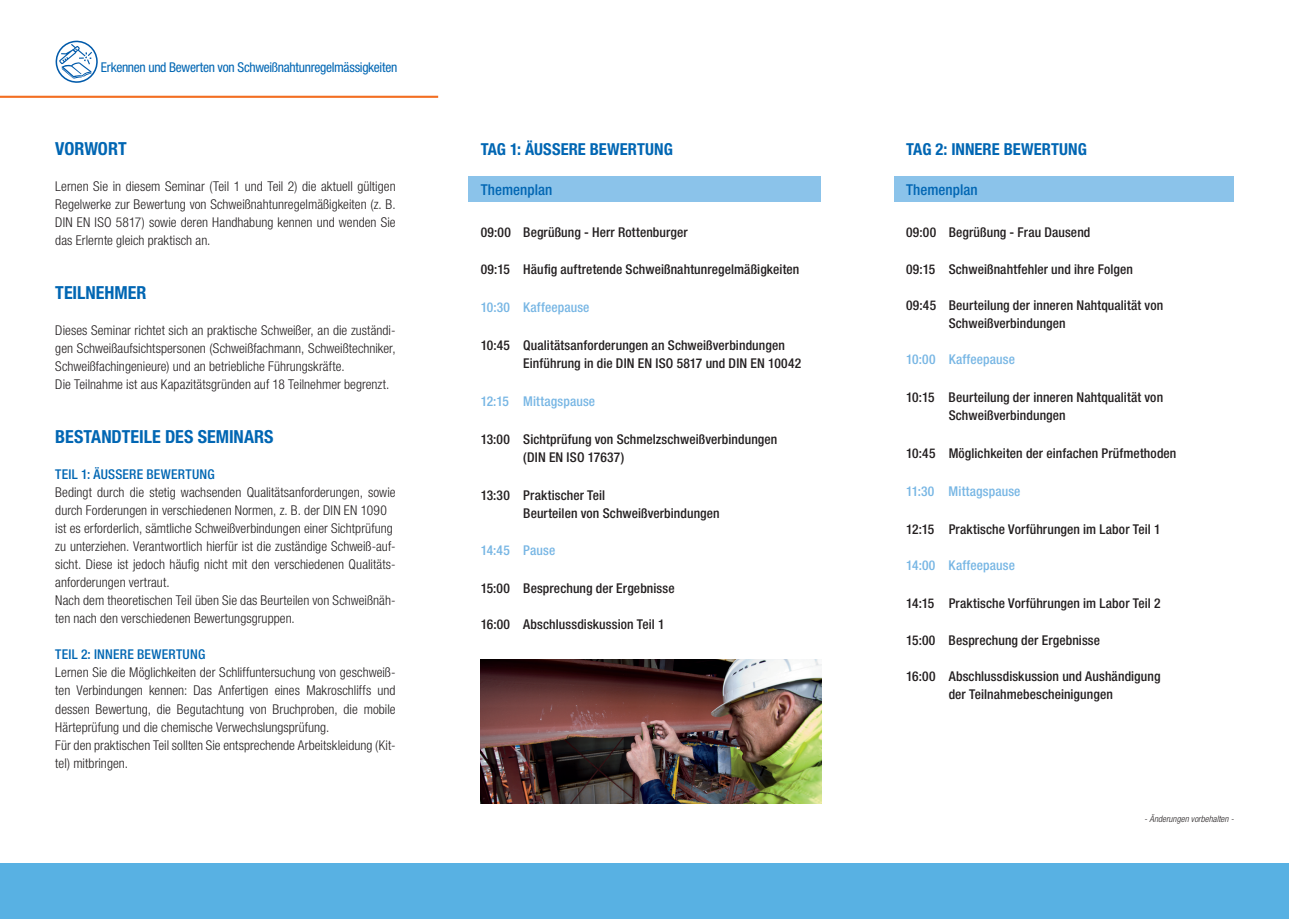
<style>
.page{position:relative;width:1289px;height:919px;background:#fff}
.page>*{position:absolute;margin:0;border:0;box-sizing:border-box;transform-origin:0 0}
.Überschrift_innen_1{font:700 condensed 18px "Helvetica Neue LT Std";color:#0166b3}
.Überschrift_innen_1_5{font:700 condensed 16.5px "Helvetica Neue LT Std";letter-spacing:.005em;color:#0166b3}
.Programm{font:500 condensed 15px "Helvetica Neue LT Std";letter-spacing:.005em;color:#0166b3}
.Fließtext_Block{font:300 condensed 13.5px/18px "Helvetica Neue LT Std";letter-spacing:.005em;color:#231f20;text-align:justify}
.Programm-2{font:500 condensed 13.5px "Helvetica Neue LT Std";letter-spacing:.01em;color:#231f20}
.Pause{font:500 condensed 13.5px "Helvetica Neue LT Std";letter-spacing:.01em;color:#77b6e4}
.t1{font:condensed 13.5px "Helvetica Neue LT Std";letter-spacing:-.025em;color:#0166b3}
.Überschrift_innen_2{font:500 condensed 13.5px "Helvetica Neue LT Std";letter-spacing:.015em;color:#0166b3}
.Änderung_vorbehalten{font:italic 300 condensed 9px "Helvetica Neue LT Std";letter-spacing:.01em;color:#231f20}
</style>
<div class="page">
<svg style="left:55px;top:40px;width:43px;height:43px"></svg>
<div style="left:0;top:863px;width:1288px;height:55px;background:#58b1e3"></div>
<hr style="left:0;top:96px;width:438px;height:2px;background:#f36e21">
<div style="left:468px;top:176px;width:353px;height:26px;background:#8bc3ea"></div>
<div style="left:893px;top:176px;width:340px;height:26px;background:#8bc3ea"></div>
<img style="left:480px;top:659px;width:341px;height:144px">
<p class="t1" style="left:101px;top:60px;width:298px">Erkennen und Bewerten von Schweißnahtunregelmässigkeiten</p>
<p class="Überschrift_innen_1" style="left:55px;top:138px;width:73px">VORWORT</p>
<p class="Fließtext_Block" style="left:55px;top:177px;width:342px">Lernen Sie in diesem Seminar (Teil 1 und Teil 2) die aktuell gültigen Regelwerke zur Bewertung von Schweißnahtunregelmäßigkeiten (z. B.<br>DIN EN ISO 5817) sowie deren Handhabung kennen und wenden Sie das Erlernte gleich praktisch an.</p>
<p class="Überschrift_innen_1" style="left:55px;top:282px;width:93px">TEILNEHMER</p>
<p class="Fließtext_Block" style="left:55px;top:321px;width:342px">Dieses Seminar richtet sich an praktische Schweißer, an die zuständi&shy;gen Schweißaufsichtspersonen (Schweißfachmann, Schweißtechniker, Schweißfachingenieure) und an betriebliche Führungskräfte.</p>
<p class="Fließtext_Block" style="left:55px;top:375px;width:335px">Die Teilnahme ist aus Kapazitätsgründen auf 18 Teilnehmer begrenzt.</p>
<p class="Überschrift_innen_1" style="left:55px;top:426px;width:220px">BESTANDTEILE DES SEMINARS</p>
<p class="Überschrift_innen_2" style="left:55px;top:466px;width:161px">TEIL 1: ÄUSSERE BEWERTUNG</p>
<p class="Fließtext_Block" style="left:55px;top:483px;width:342px">Bedingt durch die stetig wachsenden Qualitätsanforderungen, sowie durch Forderungen in verschiedenen Normen, z. B. der DIN EN 1090</p>
<p class="Fließtext_Block" style="left:55px;top:519px;width:339px">ist es erforderlich, sämtliche Schweißverbindungen einer Sichtprüfung</p>
<p class="Fließtext_Block" style="left:55px;top:537px;width:342px">zu unterziehen. Verantwortlich hierfür ist die zuständige Schweiß-auf&shy;sicht. Diese ist jedoch häufig nicht mit den verschiedenen Qualitäts&shy;anforderungen vertraut.</p>
<p class="Fließtext_Block" style="left:55px;top:591px;width:342px">Nach dem theoretischen Teil üben Sie das Beurteilen von Schweißnäh&shy;ten nach den verschiedenen Bewertungsgruppen.</p>
<p class="Überschrift_innen_2" style="left:55px;top:646px;width:151px">TEIL 2: INNERE BEWERTUNG</p>
<p class="Fließtext_Block" style="left:55px;top:663px;width:342px">Lernen Sie die Möglichkeiten der Schliffuntersuchung von geschweiß&shy;ten Verbindungen kennen: Das Anfertigen eines Makroschliffs und dessen Bewertung, die Begutachtung von Bruchproben, die mobile Härteprüfung und die chemische Verwechslungsprüfung.</p>
<p class="Fließtext_Block" style="left:55px;top:735px;width:342px">Für den praktischen Teil sollten Sie entsprechende Arbeitskleidung (Kit&shy;tel) mitbringen.</p>
<p class="Überschrift_innen_1_5" style="left:480px;top:139px;width:194px">TAG 1: ÄUSSERE BEWERTUNG</p>
<p class="Überschrift_innen_1_5" style="left:906px;top:139px;width:182px">TAG 2: INNERE BEWERTUNG</p>
<p class="Programm" style="left:480px;top:180px;width:73px">Themenplan</p>
<p class="Programm" style="left:906px;top:180px;width:73px">Themenplan</p>
<p class="Programm-2" style="left:480px;top:224px;width:209px">09:00 Begrüßung - Herr Rottenburger</p>
<p class="Programm-2" style="left:480px;top:261px;width:320px">09:15 Häufig auftretende Schweißnahtunregelmäßigkeiten</p>
<p class="Pause" style="left:480px;top:299px;width:110px">10:30 Kaffeepause</p>
<p class="Programm-2" style="left:480px;top:337px;width:306px">10:45 Qualitätsanforderungen an Schweißverbindungen</p>
<p class="Programm-2" style="left:523px;top:355px;width:279px">Einführung in die DIN EN ISO 5817 und DIN EN 10042</p>
<p class="Pause" style="left:480px;top:393px;width:116px">12:15 Mittagspause</p>
<p class="Programm-2" style="left:480px;top:431px;width:298px">13:00 Sichtprüfung von Schmelzschweißverbindungen</p>
<p class="Programm-2" style="left:523px;top:449px;width:102px">(DIN EN ISO 17637)</p>
<p class="Programm-2" style="left:480px;top:486px;width:126px">13:30 Praktischer Teil</p>
<p class="Programm-2" style="left:523px;top:504px;width:198px">Beurteilen von Schweißverbindungen</p>
<p class="Pause" style="left:480px;top:542px;width:76px">14:45 Pause</p>
<p class="Programm-2" style="left:480px;top:580px;width:195px">15:00 Besprechung der Ergebnisse</p>
<p class="Programm-2" style="left:480px;top:616px;width:185px">16:00 Abschlussdiskussion Teil 1</p>
<p class="Programm-2" style="left:906px;top:224px;width:186px">09:00 Begrüßung - Frau Dausend</p>
<p class="Programm-2" style="left:906px;top:261px;width:228px">09:15 Schweißnahtfehler und ihre Folgen</p>
<p class="Programm-2" style="left:906px;top:297px;width:258px">09:45 Beurteilung der inneren Nahtqualität von</p>
<p class="Programm-2" style="left:948px;top:315px;width:119px">Schweißverbindungen</p>
<p class="Pause" style="left:906px;top:351px;width:110px">10:00 Kaffeepause</p>
<p class="Programm-2" style="left:906px;top:389px;width:258px">10:15 Beurteilung der inneren Nahtqualität von</p>
<p class="Programm-2" style="left:948px;top:407px;width:119px">Schweißverbindungen</p>
<p class="Programm-2" style="left:906px;top:445px;width:272px">10:45 Möglichkeiten der einfachen Prüfmethoden</p>
<p class="Pause" style="left:906px;top:483px;width:116px">11:30 Mittagspause</p>
<p class="Programm-2" style="left:906px;top:521px;width:256px">12:15 Praktische Vorführungen im Labor Teil 1</p>
<p class="Pause" style="left:906px;top:557px;width:110px">14:00 Kaffeepause</p>
<p class="Programm-2" style="left:906px;top:594px;width:256px">14:15 Praktische Vorführungen im Labor Teil 2</p>
<p class="Programm-2" style="left:906px;top:632px;width:195px">15:00 Besprechung der Ergebnisse</p>
<p class="Programm-2" style="left:906px;top:668px;width:256px">16:00 Abschlussdiskussion und Aushändigung</p>
<p class="Programm-2" style="left:948px;top:686px;width:166px">der Teilnahmebescheinigungen</p>
<p class="Änderung_vorbehalten" style="left:1144px;top:813px;width:91px">- Änderungen vorbehalten -</p>
</div>
